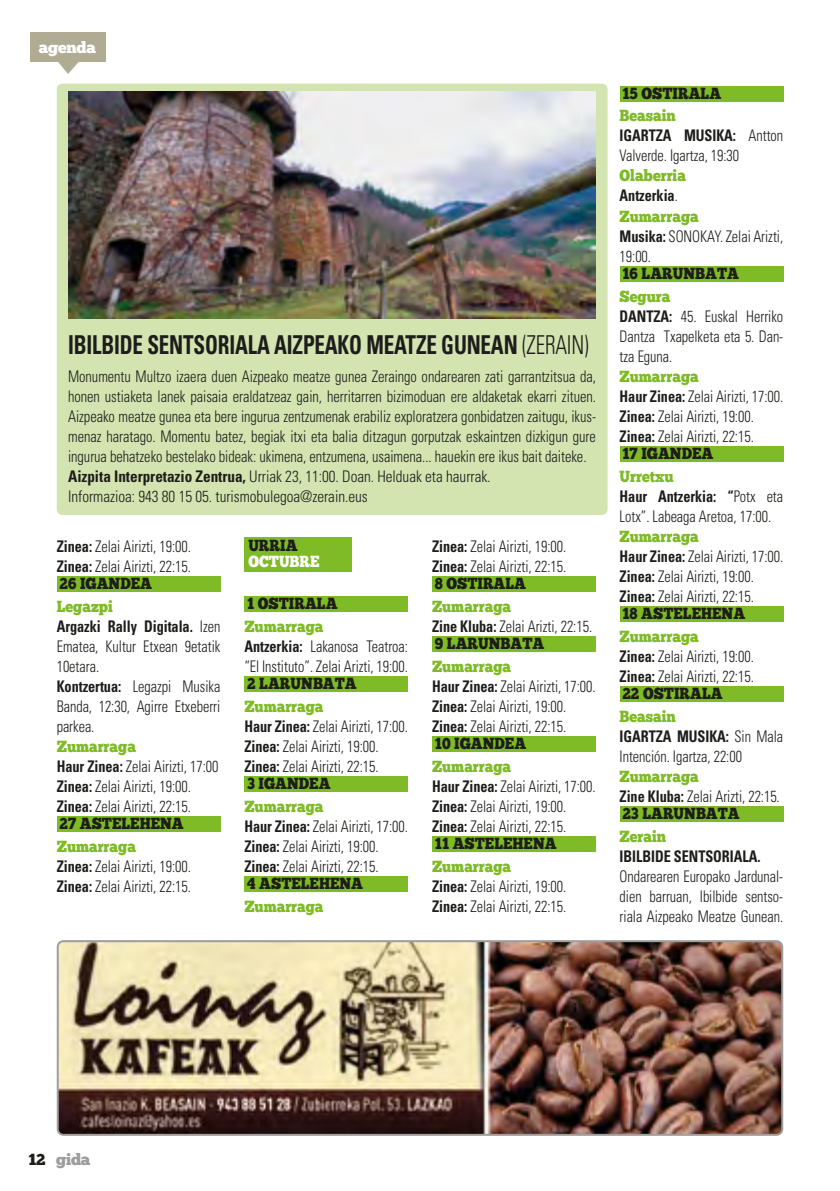
<style>
.page{position:relative;width:840px;height:1191px;background:#fff}
.page>*{position:absolute;margin:0;border:0;box-sizing:border-box;transform-origin:0 0}
.t1{font:700 condensed 26px "Univers";letter-spacing:-.01em;color:#1d1d1b;scale:.81 1}
.t2{font:300 condensed 16px/20px "Univers";letter-spacing:-.005em;color:#1d1d1b;scale:.89 1}
.t3{font:300 condensed 16px/20px "Univers";letter-spacing:-.005em;color:#1d1d1b;scale:.9 1}
.t4{font:16px "Chunk Five Ex";letter-spacing:-.005em;color:#7fba27;scale:.9 1}
.t5{font:16px "Chunk Five Ex";color:#1d1d1b;scale:.9 1}
.t6{font:700 condensed 16px "Univers";letter-spacing:-.005em;color:#1d1d1b;scale:.89 1}
.t7{font:16px "Chunk Five Ex";color:#fff;scale:.9 1}
.t8{font:16px "Chunk Five Ex";letter-spacing:-.02em;color:#9d9d9c}
.t9{font:16px "Chunk Five Ex";color:#fff}
.s1{font-weight:300}
.s2{font-weight:700}
.s3{color:#1d1d1b}
</style>
<div class="page">
<img style="left:58px;top:941px;width:723px;height:193px">
<div style="left:57px;top:940px;width:725px;height:195px;border:2px solid #9d9d9c;border-radius:6px"></div>
<div style="left:57px;top:576px;width:163px;height:15px;background:#7fba27"></div>
<div style="left:57px;top:816px;width:163px;height:15px;background:#7fba27"></div>
<div style="left:244px;top:537px;width:108px;height:34px;background:#7fba27"></div>
<div style="left:244px;top:596px;width:164px;height:15px;background:#7fba27"></div>
<div style="left:244px;top:676px;width:164px;height:15px;background:#7fba27"></div>
<div style="left:244px;top:776px;width:164px;height:15px;background:#7fba27"></div>
<div style="left:244px;top:876px;width:164px;height:15px;background:#7fba27"></div>
<div style="left:432px;top:576px;width:163px;height:15px;background:#7fba27"></div>
<div style="left:432px;top:636px;width:163px;height:15px;background:#7fba27"></div>
<div style="left:432px;top:736px;width:163px;height:15px;background:#7fba27"></div>
<div style="left:432px;top:836px;width:163px;height:15px;background:#7fba27"></div>
<div style="left:619px;top:86px;width:164px;height:15px;background:#7fba27"></div>
<div style="left:619px;top:266px;width:164px;height:15px;background:#7fba27"></div>
<div style="left:619px;top:446px;width:164px;height:15px;background:#7fba27"></div>
<div style="left:619px;top:606px;width:164px;height:15px;background:#7fba27"></div>
<div style="left:619px;top:686px;width:164px;height:15px;background:#7fba27"></div>
<div style="left:619px;top:806px;width:164px;height:15px;background:#7fba27"></div>
<div style="left:57px;top:84px;width:550px;height:431px;background:#d3e4b0;border-radius:6px"></div>
<img style="left:68px;top:91px;width:527px;height:228px">
<svg style="left:58px;top:62px;width:21px;height:12px"></svg>
<div style="left:30px;top:32px;width:76px;height:30px;background:#b0ac94"></div>
<p class="t9" style="left:39px;top:35px;width:59px">agenda</p>
<h1 class="t1" style="left:68px;top:328px;width:644px">IBILBIDE SENTSORIALA AIZPEAKO MEATZE GUNEAN <span class="s1">(ZERAIN)</span></h1>
<p class="t3" style="left:68px;top:366px;width:587px">Monumentu Multzo izaera duen Aizpeako meatze gunea Zeraingo ondarearen zati garrantzitsua da, honen ustiaketa lanek paisaia eraldatzeaz gain, herritarren bizimoduan ere aldaketak ekarri zituen.<br>Aizpeako meatze gunea eta bere ingurua zentzumenak erabiliz exploratzera gonbidatzen zaitugu, ikus&shy;menaz haratago. Momentu batez, begiak itxi eta balia ditzagun gorputzak eskaintzen dizkigun gure ingurua behatzeko bestelako bideak: ukimena, entzumena, usaimena... hauekin ere ikus bait daiteke.<br><span class="s2">Aizpita Interpretazio Zentrua,</span> Urriak 23, 11:00. Doan. Helduak eta haurrak.<br>Informazioa: 943 80 15 05. turismobulegoa@zerain.eus</p>
<p class="t2" style="left:57px;top:536px;width:152px"><span class="s2">Zinea:</span> Zelai Airizti, 19:00.<br><span class="s2">Zinea:</span> Zelai Airizti, 22:15.</p>
<p class="t5" style="left:60px;top:571px;width:104px">26 IGANDEA</p>
<p class="t4" style="left:57px;top:594px;width:64px">Legazpi</p>
<p class="t2" style="left:57px;top:616px;width:185px"><span class="s2">Argazki Rally Digitala.</span> Izen<br>Ematea, Kultur Etxean 9etatik<br>10etara.<br><span class="s2">Kontzertua:</span> Legazpi Musika<br>Banda, 12:30, Agirre Etxeberri parkea.</p>
<p class="t4" style="left:57px;top:734px;width:89px">Zumarraga</p>
<p class="t2" style="left:57px;top:756px;width:183px"><span class="s2">Haur Zinea:</span> Zelai Airizti, 17:00<br><span class="s2">Zinea:</span> Zelai Airizti, 19:00.<br><span class="s2">Zinea:</span> Zelai Airizti, 22:15.</p>
<p class="t5" style="left:60px;top:811px;width:139px">27 ASTELEHENA</p>
<p class="t4" style="left:57px;top:834px;width:89px">Zumarraga</p>
<p class="t2" style="left:57px;top:856px;width:152px"><span class="s2">Zinea:</span> Zelai Airizti, 19:00.<br><span class="s2">Zinea:</span> Zelai Airizti, 22:15.</p>
<p class="t5" style="left:248px;top:533px;width:56px">URRIA</p>
<p class="t7" style="left:248px;top:549px;width:81px">OCTUBRE</p>
<p class="t5" style="left:247px;top:591px;width:102px">1 OSTIRALA</p>
<p class="t4" style="left:244px;top:614px;width:89px">Zumarraga</p>
<p class="t2" style="left:244px;top:636px;width:185px"><span class="s2">Antzerkia:</span> Lakanosa Teatroa: “El Instituto”. Zelai Arizti, 19:00.</p>
<p class="t5" style="left:247px;top:671px;width:123px">2 LARUNBATA</p>
<p class="t4" style="left:244px;top:694px;width:89px">Zumarraga</p>
<p class="t2" style="left:244px;top:716px;width:185px"><span class="s2">Haur Zinea:</span> Zelai Airizti, 17:00.<br><span class="s2">Zinea:</span> Zelai Airizti, 19:00.<br><span class="s2">Zinea:</span> Zelai Airizti, 22:15.</p>
<p class="t5" style="left:247px;top:771px;width:94px">3 IGANDEA</p>
<p class="t4" style="left:244px;top:794px;width:89px">Zumarraga</p>
<p class="t2" style="left:244px;top:816px;width:185px"><span class="s2">Haur Zinea:</span> Zelai Airizti, 17:00.<br><span class="s2">Zinea:</span> Zelai Airizti, 19:00.<br><span class="s2">Zinea:</span> Zelai Airizti, 22:15.</p>
<p class="t5" style="left:247px;top:871px;width:130px">4 ASTELEHENA</p>
<p class="t4" style="left:244px;top:894px;width:89px">Zumarraga</p>
<p class="t2" style="left:432px;top:536px;width:152px"><span class="s2">Zinea:</span> Zelai Airizti, 19:00.<br><span class="s2">Zinea:</span> Zelai Airizti, 22:15.</p>
<p class="t5" style="left:434px;top:571px;width:103px">8 OSTIRALA</p>
<p class="t4" style="left:432px;top:594px;width:89px">Zumarraga</p>
<p class="t2" style="left:432px;top:616px;width:181px"><span class="s2">Zine Kluba:</span> Zelai Arizti, 22:15.</p>
<p class="t5" style="left:434px;top:631px;width:123px">9 LARUNBATA</p>
<p class="t4" style="left:432px;top:654px;width:89px">Zumarraga</p>
<p class="t2" style="left:432px;top:676px;width:185px"><span class="s2">Haur Zinea:</span> Zelai Airizti, 17:00.<br><span class="s2">Zinea:</span> Zelai Airizti, 19:00.<br><span class="s2">Zinea:</span> Zelai Airizti, 22:15.</p>
<p class="t5" style="left:434px;top:731px;width:103px">10 IGANDEA</p>
<p class="t4" style="left:432px;top:754px;width:89px">Zumarraga</p>
<p class="t2" style="left:432px;top:776px;width:185px"><span class="s2">Haur Zinea:</span> Zelai Airizti, 17:00.<br><span class="s2">Zinea:</span> Zelai Airizti, 19:00.<br><span class="s2">Zinea:</span> Zelai Airizti, 22:15.</p>
<p class="t5" style="left:434px;top:831px;width:137px">11 ASTELEHENA</p>
<p class="t4" style="left:432px;top:854px;width:89px">Zumarraga</p>
<p class="t2" style="left:432px;top:876px;width:152px"><span class="s2">Zinea:</span> Zelai Airizti, 19:00.<br><span class="s2">Zinea:</span> Zelai Airizti, 22:15.</p>
<p class="t5" style="left:622px;top:81px;width:111px">15 OSTIRALA</p>
<p class="t4" style="left:619px;top:104px;width:64px">Beasain</p>
<p class="t2" style="left:619px;top:126px;width:185px"><span class="s2">IGARTZA MUSIKA:</span> Antton<br>Valverde. Igartza, 19:30</p>
<p class="t4" style="left:619px;top:164px;width:75px">Olaberria</p>
<p class="t6" style="left:619px;top:186px;width:67px">Antzerkia<span class="s1">.</span></p>
<p class="t4" style="left:619px;top:204px;width:89px">Zumarraga</p>
<p class="t2" style="left:619px;top:226px;width:185px"><span class="s2">Musika:</span> SONOKAY. Zelai Arizti,<br>19:00.</p>
<p class="t5" style="left:622px;top:261px;width:131px">16 LARUNBATA</p>
<p class="t4" style="left:619px;top:284px;width:58px">Segura</p>
<p class="t2" style="left:619px;top:306px;width:185px;text-align:justify"><span class="s2">DANTZA:</span> 45. Euskal Herriko Dantza Txapelketa eta 5. Dan&shy;tza Eguna.</p>
<p class="t4" style="left:619px;top:364px;width:89px">Zumarraga</p>
<p class="t2" style="left:619px;top:386px;width:185px"><span class="s2">Haur Zinea:</span> Zelai Airizti, 17:00.<br><span class="s2">Zinea:</span> Zelai Airizti, 19:00.<br><span class="s2">Zinea:</span> Zelai Airizti, 22:15.</p>
<p class="t5" style="left:622px;top:441px;width:102px">17 IGANDEA</p>
<p class="t4" style="left:619px;top:464px;width:61px">Urretxu</p>
<p class="t2" style="left:619px;top:486px;width:185px"><span class="s2">Haur Antzerkia: “</span>Potx eta<br>Lotx”. Labeaga Aretoa, 17:00.</p>
<p class="t4" style="left:619px;top:524px;width:89px">Zumarraga</p>
<p class="t2" style="left:619px;top:546px;width:185px"><span class="s2">Haur Zinea:</span> Zelai Airizti, 17:00.<br><span class="s2">Zinea:</span> Zelai Airizti, 19:00.<br><span class="s2">Zinea:</span> Zelai Airizti, 22:15.</p>
<p class="t5" style="left:622px;top:601px;width:138px">18 ASTELEHENA</p>
<p class="t4" style="left:619px;top:624px;width:89px">Zumarraga</p>
<p class="t2" style="left:619px;top:646px;width:152px"><span class="s2">Zinea:</span> Zelai Airizti, 19:00.<br><span class="s2">Zinea:</span> Zelai Airizti, 22:15.</p>
<p class="t5" style="left:622px;top:681px;width:113px">22 OSTIRALA</p>
<p class="t4" style="left:619px;top:704px;width:64px">Beasain</p>
<p class="t2" style="left:619px;top:726px;width:185px"><span class="s2">IGARTZA MUSIKA:</span> Sin Mala<br>Intención. Igartza, 22:00</p>
<p class="t4" style="left:619px;top:764px;width:89px">Zumarraga</p>
<p class="t2" style="left:619px;top:786px;width:181px"><span class="s2">Zine Kluba:</span> Zelai Arizti, 22:15.</p>
<p class="t5" style="left:622px;top:801px;width:132px">23 LARUNBATA</p>
<p class="t4" style="left:619px;top:824px;width:53px">Zerain</p>
<p class="t6" style="left:619px;top:846px;width:160px">IBILBIDE SENTSORIALA.</p>
<p class="t2" style="left:619px;top:866px;width:185px;text-align:justify">Ondarearen Europako Jardunal&shy;dien barruan, Ibilbide sentso&shy;riala Aizpeako Meatze Gunean.</p>
<p class="t8" style="left:28px;top:1147px;width:64px"><span class="s3">12</span> gida</p>
</div>
